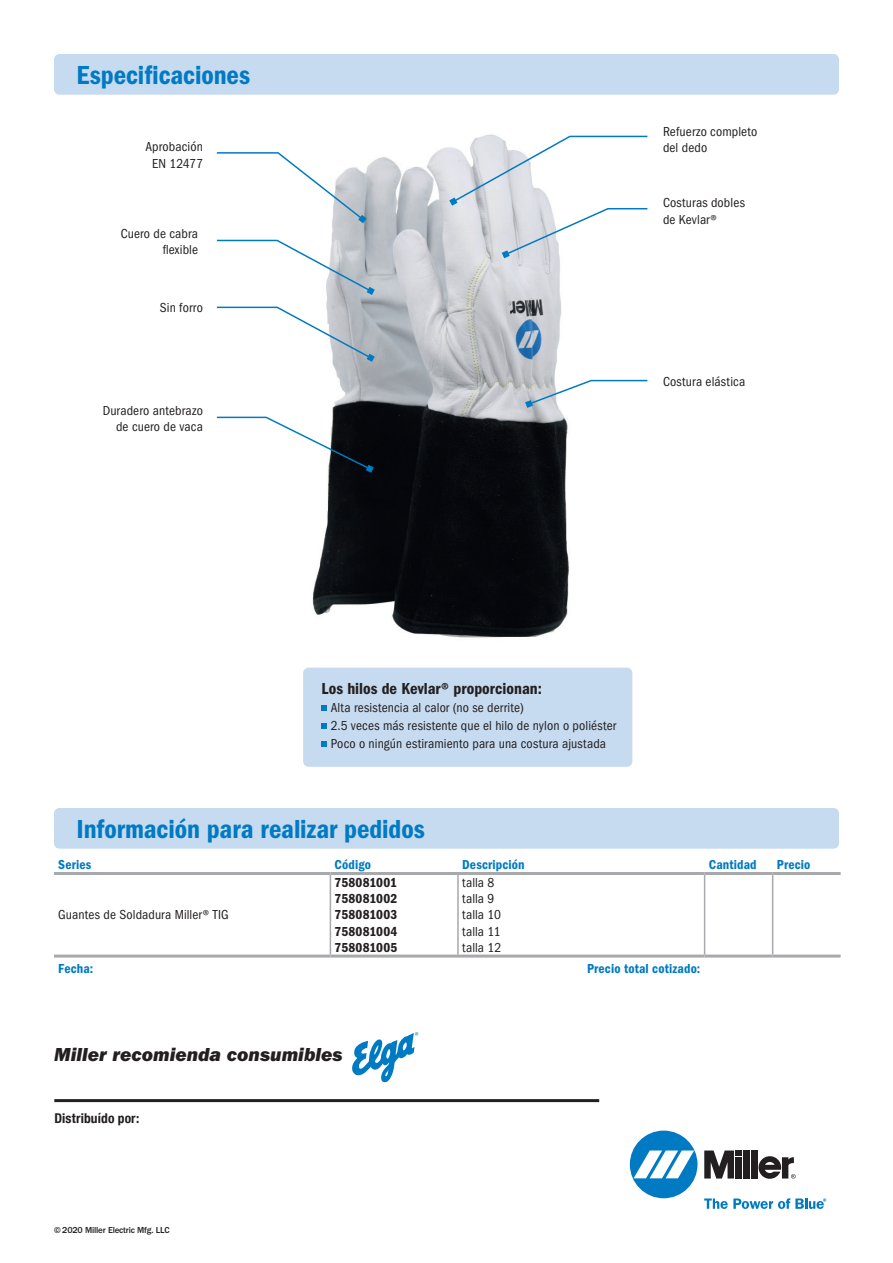
<style>
.page{position:relative;width:893px;height:1263px;background:#fff}
.page>*{position:absolute;margin:0;border:0;box-sizing:border-box;transform-origin:0 0}
.t1{font:27px "ITC Franklin Gothic Std Dm Cd";letter-spacing:-.005em;color:#007ac2}
.t2{font:19.5px "ITC Franklin Gothic Std Hvy It";color:#231f20}
.t3{font:16.5px "ITC Franklin Gothic Std Dm Cd";color:#231f20}
.t4{font:condensed 13.5px/16.2px "ITC Franklin Gothic Std";letter-spacing:.01em;color:#231f20}
.t5{font:13.5px "ITC Franklin Gothic Std Dm Cd";letter-spacing:.01em;color:#007ac2}
.t6{font:13.5px/16.2px "ITC Franklin Gothic Std Dm Cd";letter-spacing:.015em;color:#231f20;text-align:justify}
.t7{font:700 condensed 13.5px "Helvetica Neue LT Com";letter-spacing:.01em;color:#231f20}
.t8{font:700 condensed 12px "Helvetica";letter-spacing:-.01em;color:#231f20}
.t9{font:500 9px "ITC Franklin Gothic Std";letter-spacing:-.02em;color:#231f20}
</style>
<div class="page">
<img style="left:312px;top:134px;width:257px;height:504px">
<svg style="left:216px;top:151px;width:151px;height:72px"></svg>
<svg style="left:216px;top:239px;width:159px;height:56px"></svg>
<svg style="left:216px;top:306px;width:159px;height:56px"></svg>
<svg style="left:216px;top:416px;width:158px;height:57px"></svg>
<svg style="left:449px;top:135px;width:199px;height:123px"></svg>
<svg style="left:525px;top:379px;width:123px;height:29px"></svg>
<div style="left:54px;top:54px;width:785px;height:41px;background:#c6daf0;border-radius:5px"></div>
<hr style="left:54px;top:872px;width:276px;height:3px;background:#a8a9ad">
<hr style="left:330px;top:872px;width:128px;height:3px;background:#a8a9ad">
<hr style="left:458px;top:872px;width:247px;height:3px;background:#a8a9ad">
<hr style="left:705px;top:872px;width:68px;height:3px;background:#a8a9ad">
<hr style="left:773px;top:872px;width:68px;height:3px;background:#a8a9ad">
<hr style="left:330px;top:875px;width:1px;height:79px;background:#a8a9ad">
<hr style="left:457px;top:875px;width:2px;height:79px;background:#a8a9ad">
<hr style="left:54px;top:954px;width:276px;height:3px;background:#a8a9ad">
<hr style="left:330px;top:954px;width:128px;height:3px;background:#a8a9ad">
<hr style="left:458px;top:954px;width:247px;height:3px;background:#a8a9ad">
<hr style="left:705px;top:954px;width:68px;height:3px;background:#a8a9ad">
<hr style="left:773px;top:954px;width:68px;height:3px;background:#a8a9ad">
<hr style="left:704px;top:875px;width:1px;height:79px;background:#a8a9ad">
<hr style="left:772px;top:875px;width:1px;height:79px;background:#a8a9ad">
<div style="left:630px;top:1130px;width:67px;height:68px;background:#007ac2;border-radius:50%"></div>
<svg style="left:634px;top:1150px;width:60px;height:28px"></svg>
<div style="left:743px;top:1150px;width:7px;height:28px;background:#231f20"></div>
<div style="left:751px;top:1150px;width:7px;height:28px;background:#231f20"></div>
<svg style="left:704px;top:1150px;width:38px;height:28px"></svg>
<svg style="left:758px;top:1156px;width:38px;height:23px"></svg>
<svg style="left:704px;top:1198px;width:122px;height:11px"></svg>
<hr style="left:54px;top:1099px;width:545px;height:3px;background:#231f20">
<div style="left:54px;top:808px;width:785px;height:41px;background:#c6daf0;border-radius:5px"></div>
<svg style="left:352px;top:1032px;width:66px;height:51px"></svg>
<div style="left:303px;top:668px;width:329px;height:99px;background:#c6daf0;border-radius:5px"></div>
<svg style="left:321px;top:705px;width:6px;height:6px"></svg>
<svg style="left:321px;top:723px;width:6px;height:6px"></svg>
<svg style="left:321px;top:741px;width:6px;height:6px"></svg>
<h1 class="t1" style="left:77px;top:59px;width:175px">Especificaciones</h1>
<p class="t4" style="left:145px;top:139px;width:59px;text-align:center">Aprobación<br>EN 12477</p>
<p class="t4" style="left:121px;top:226px;width:79px;text-align:right">Cuero de cabra flexible</p>
<p class="t4" style="left:160px;top:300px;width:44px">Sin forro</p>
<p class="t4" style="left:103px;top:402px;width:102px;text-align:right">Duradero antebrazo de cuero de vaca</p>
<p class="t4" style="left:663px;top:123px;width:96px">Refuerzo completo del dedo</p>
<p class="t4" style="left:663px;top:195px;width:83px">Costuras dobles de Kevlar®</p>
<p class="t4" style="left:663px;top:373px;width:84px">Costura elástica</p>
<p class="t3" style="left:321px;top:679px;width:222px">Los hilos de Kevlar® proporcionan:</p>
<p class="t4" style="left:331px;top:699px;width:287px;line-height:18px">Alta resistencia al calor (no se derrite)<br>2.5 veces más resistente que el hilo de nylon o poliéster<br>Poco o ningún estiramiento para una costura ajustada</p>
<h1 class="t1" style="left:77px;top:813px;width:350px">Información para realizar pedidos</h1>
<p class="t5" style="left:58px;top:857px;width:35px">Series</p>
<p class="t5" style="left:335px;top:857px;width:38px">Código</p>
<p class="t5" style="left:462px;top:857px;width:64px">Descripción</p>
<p class="t5" style="left:709px;top:857px;width:49px">Cantidad</p>
<p class="t5" style="left:777px;top:857px;width:35px">Precio</p>
<p class="t4" style="left:58px;top:907px;width:172px">Guantes de Soldadura Miller® TIG</p>
<p class="t6" style="left:335px;top:874px;width:64px">758081001<br>758081002<br>758081003<br>758081004<br>758081005</p>
<p class="t4" style="left:462px;top:874px;width:41px">talla 8 talla 9 talla 10 talla 11 talla 12</p>
<p class="t5" style="left:58px;top:961px;width:37px">Fecha:</p>
<p class="t5" style="left:587px;top:961px;width:115px">Precio total cotizado:</p>
<h2 class="t2" style="left:54px;top:1043px;width:290px">Miller recomienda consumibles</h2>
<p class="t7" style="left:54px;top:1110px;width:86px">Distribuído por:</p>
<p class="t8" style="left:54px;top:1111px;width:72px">Distributed by:</p>
<p class="t9" style="left:54px;top:1225px;width:117px">© 2020 Miller Electric Mfg. LLC</p>
</div>
